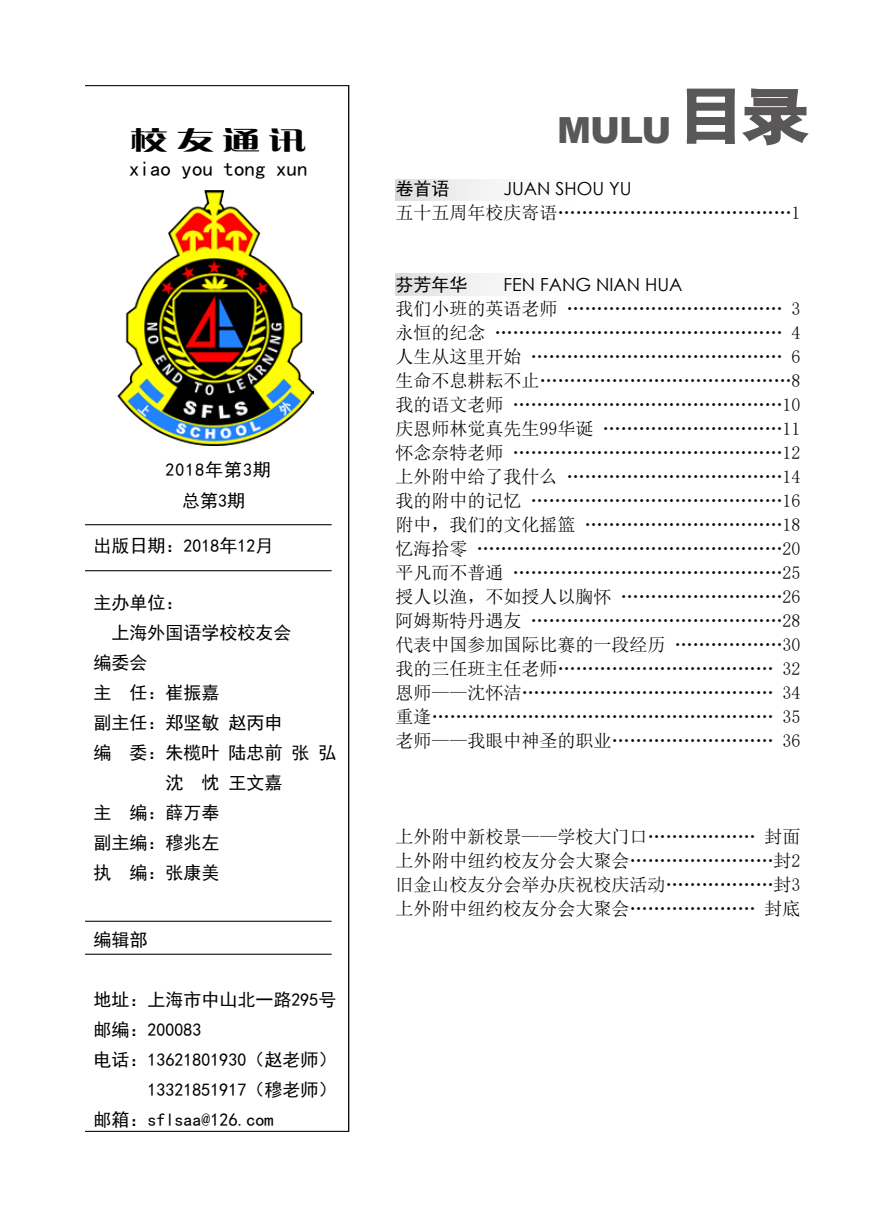
<style>
.page{position:relative;width:893px;height:1217px;background:#fff}
.page>*{position:absolute;margin:0;border:0;box-sizing:border-box;transform-origin:0 0}
.t1{font:60px "Sim Hei";color:#595757;scale:1.08 1}
.t2{font:900 36px "Arial";color:#595757}
.t3{font:25.5px "FZCQJW GB1 0";color:#000;scale:1.5 1}
.t4{font:21px "Sim Hei";color:#000}
.t5{font:18px/24px "Sim Sun";color:#000;text-align:justify}
.t6{font:18px "Sim Hei";color:#000}
.t7{font:18px "Century Gothic";color:#000}
.t8{font:18px "Sim Hei";letter-spacing:.05em;color:#000}
.s1{color:#060606}
</style>
<div class="page">
<div style="left:395px;top:179px;width:413px;height:22px;background:linear-gradient(to right,#ececec,#fff)"></div>
<hr style="left:348px;top:85px;width:1px;height:1046px;background:#000">
<hr style="left:85px;top:1130px;width:264px;height:1px;background:#000">
<hr style="left:85px;top:85px;width:264px;height:1px;background:#000">
<svg style="left:686px;top:88px;width:123px;height:58px"></svg>
<hr style="left:85px;top:524px;width:247px;height:1px;background:#000">
<hr style="left:85px;top:920px;width:247px;height:1px;background:#000">
<hr style="left:85px;top:953px;width:247px;height:1px;background:#000">
<hr style="left:85px;top:570px;width:247px;height:1px;background:#000">
<div style="left:395px;top:274px;width:413px;height:21px;background:linear-gradient(to right,#ececec,#fff)"></div>
<img style="left:118px;top:190px;width:195px;height:255px">
<h3 class="t3" style="left:130px;top:126px;width:119px">校友通讯</h3>
<p class="t4" style="left:129px;top:157px;width:180px">xiao you tong xun</p>
<p class="t8" style="left:166px;top:461px;width:107px">2018年第3期</p>
<p class="t6" style="left:182px;top:491px;width:65px">总第3期</p>
<p class="t6" style="left:94px;top:536px;width:181px">出版日期：2018年12月</p>
<p class="t6" style="left:94px;top:593px;width:91px">主办单位：</p>
<p class="t6" style="left:112px;top:623px;width:181px">上海外国语学校校友会</p>
<p class="t6" style="left:94px;top:653px;width:55px">编委会</p>
<p class="t6" style="left:94px;top:683px;width:127px">主 任：崔振嘉</p>
<p class="t6" style="left:94px;top:713px;width:190px">副主任：郑坚敏 赵丙申</p>
<p class="t6" style="left:94px;top:743px;width:244px">编 委：朱榄叶 陆忠前 张 弘</p>
<p class="t6" style="left:166px;top:773px;width:118px">沈 忱 王文嘉</p>
<p class="t6" style="left:94px;top:803px;width:127px">主　编：薛万奉</p>
<p class="t6" style="left:94px;top:833px;width:145px">副主编：穆兆左　</p>
<p class="t6" style="left:94px;top:863px;width:127px">执 编：张康美</p>
<p class="t6" style="left:94px;top:930px;width:55px">编辑部</p>
<p class="t6" style="left:94px;top:990px;width:244px">地址：上海市中山北一路295号</p>
<p class="t6" style="left:94px;top:1020px;width:109px">邮编：200083</p>
<p class="t6" style="left:94px;top:1050px;width:244px">电话：13621801930（赵老师）</p>
<p class="t6" style="left:148px;top:1080px;width:190px">13321851917（穆老师）</p>
<p class="t6" style="left:94px;top:1110px;width:181px">邮箱：sflsaa@126.com</p>
<h2 class="t2" style="left:557px;top:104px;width:116px">MULU</h2>
<h1 class="t1" style="left:678px;top:85px;width:121px">目录</h1>
<p class="t6" style="left:395px;top:179px;width:55px">卷首语</p>
<p class="t7" style="left:503px;top:176px;width:130px">JUAN SHOU YU</p>
<p class="t5" style="left:395px;top:200px;width:406px">五十五周年校庆寄语…………………………………1</p>
<p class="t6" style="left:395px;top:275px;width:73px">芬芳年华</p>
<p class="t7" style="left:503px;top:272px;width:181px">FEN FANG NIAN HUA</p>
<p class="t5" style="left:395px;top:296px;width:407px">我们小班的英语老师 ……………………………… 3永恒的纪念 ………………………………………… 4人生从这里开始 …………………………………… 6生命不息耕耘不止……………………………………8我的语文老师 ………………………………………10庆恩师林觉真先生99华诞 …………………………11怀念奈特老师 ………………………………………12上外附中给了我什么 ………………………………14我的附中的记忆 ……………………………………16附中，我们的文化摇篮 ……………………………18忆海拾零 ……………………………………………20平凡而不普通 ………………………………………25授人以渔，不如授人以胸怀 ………………………26阿姆斯特丹遇友 ……………………………………28代表中国参加国际比赛的一段经历 ………………30我的三任班主任老师……………………………… 32恩师——沈怀洁…………………………………… 34重逢………………………………………………… 35老师——我眼中神圣的职业……………………… 36</p>
<p class="t5" style="left:395px;top:824px;width:406px">上外附中新校景——学校大门口……………… 封面上外附中纽约校友分会大聚会……………………封2<span class="s1">旧金山校友分会举办庆祝校庆活动</span>………………封3上外附中纽约校友分会大聚会………………… 封底</p>
</div>
